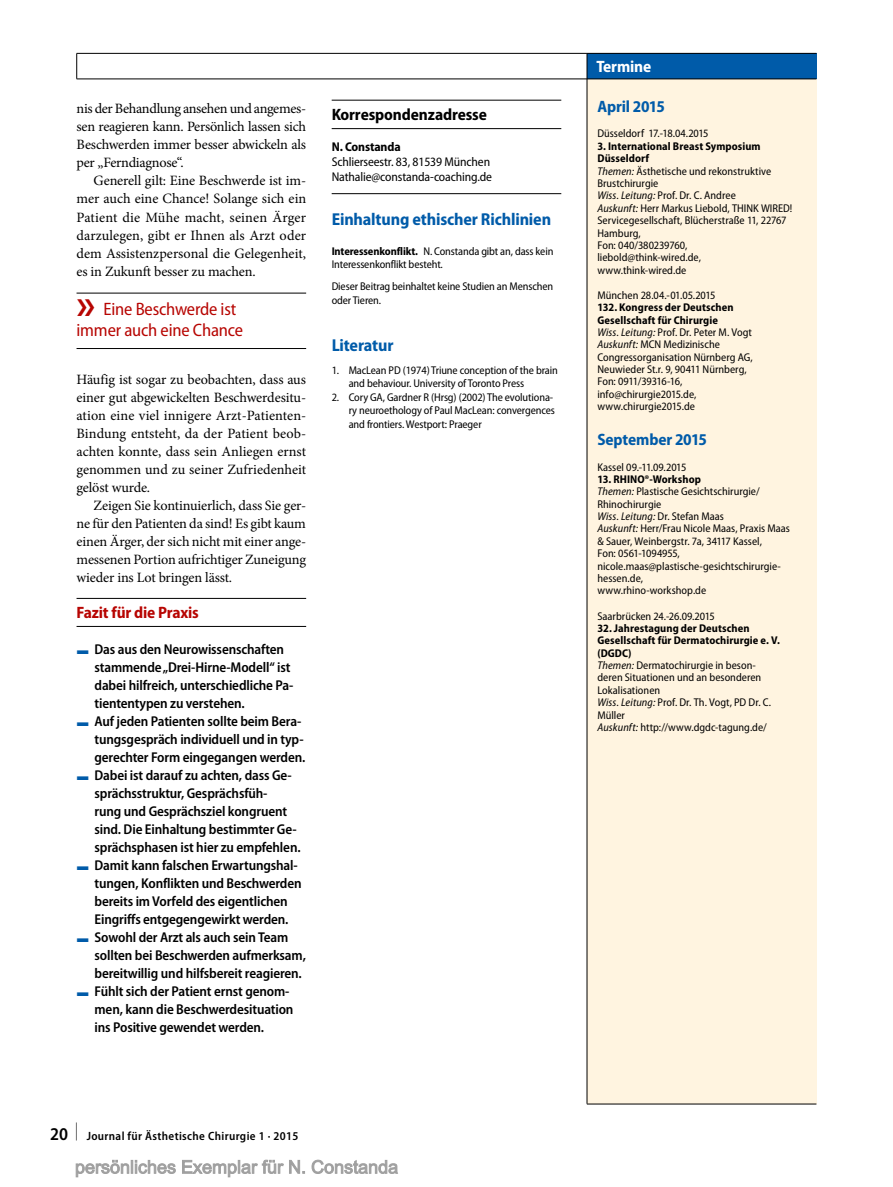
<style>
.page{position:relative;width:893px;height:1187px;background:#fff}
.page>*{position:absolute;margin:0;border:0;box-sizing:border-box;transform-origin:0 0}
.t1{font:600 semi-condensed 45px "Myriad Pro";color:#b70502}
.t2{font:semi-condensed 18px/21px "Myriad Pro";letter-spacing:-.01em;color:#b70502}
.t3{font:700 semi-condensed 17.25px "Myriad Pro";letter-spacing:-.01em;color:#005ba9}
.t4{font:700 semi-condensed 16.5px "Myriad Pro";letter-spacing:-.01em;color:#005ba9}
.t5{font:700 semi-condensed 16.5px "Myriad Pro";letter-spacing:-.005em;color:#000}
.t6{font:700 semi-condensed 16.5px "Myriad Pro";letter-spacing:-.01em;color:#b70502}
.t7{font:700 semi-condensed 16.5px "Myriad Pro";letter-spacing:-.01em;color:#fff}
.t8{font:14.25px/18px "Minion Pro";letter-spacing:-.01em;color:#000;text-align:justify}
.t9{font:600 semi-condensed 14.25px "Myriad Pro";letter-spacing:-.01em;color:#000}
.t10{font:semi-condensed 12.75px/15px "Myriad Pro";letter-spacing:-.01em;color:#000}
.t11{font:700 semi-condensed 12.75px "Myriad Pro";letter-spacing:-.01em;color:#000}
.t12{font:600 semi-condensed 12px "Myriad Pro";letter-spacing:.03em;color:#000}
.t13{font:semi-condensed 11.25px/12.3px "Myriad Pro";color:#000}
.s1{font-family:"S Buttons";font-weight:400;font-stretch:normal;color:#005ba9}
.s2{font-weight:700}
.s3{font-size:18px}
.s4{font-style:italic}
</style>
<div class="page">
<hr style="left:77px;top:293px;width:229px;height:1px;background:#000">
<hr style="left:77px;top:348px;width:229px;height:1px;background:#000">
<hr style="left:77px;top:598px;width:229px;height:1px;background:#000">
<hr style="left:77px;top:626px;width:229px;height:1px;background:#000">
<hr style="left:332px;top:100px;width:229px;height:1px;background:#000">
<hr style="left:332px;top:128px;width:229px;height:1px;background:#000">
<hr style="left:332px;top:193px;width:229px;height:1px;background:#000">
<div style="left:587px;top:79px;width:229px;height:1024px;background:#fff4e0"></div>
<div style="left:587px;top:53px;width:229px;height:26px;background:#005ba9"></div>
<hr style="left:587px;top:54px;width:1px;height:1049px;background:#000">
<hr style="left:587px;top:1103px;width:229px;height:1px;background:#000">
<hr style="left:77px;top:53px;width:739px;height:1px;background:#000">
<svg style="left:76px;top:54px;width:1px;height:25px"></svg>
<hr style="left:77px;top:79px;width:739px;height:1px;background:#000">
<svg style="left:75px;top:1159px;width:323px;height:18px"></svg>
<p class="t8" style="left:77px;top:100px;width:231px">nis der Behandlung ansehen und angemes&shy;sen reagieren kann. Persönlich lassen sich Beschwerden immer besser abwickeln als per „Ferndiagnose“.</p>
<p class="t8" style="left:77px;top:172px;width:231px;text-indent:17px">Generell gilt: Eine Beschwerde ist im&shy;mer auch eine Chance! Solange sich ein Patient die Mühe macht, seinen Ärger darzulegen, gibt er Ihnen als Arzt oder dem Assistenzpersonal die Gelegenheit, es in Zukunft besser zu machen.</p>
<h1 class="t1" style="left:77px;top:279px;width:20px">»</h1>
<h2 class="t2" style="left:77px;top:298px;width:168px;text-indent:27px">Eine Beschwerde ist immer auch eine Chance</h2>
<p class="t8" style="left:77px;top:370px;width:231px">Häufig ist sogar zu beobachten, dass aus einer gut abgewickelten Beschwerdesitu&shy;ation eine viel innigere Arzt-Patienten-Bindung entsteht, da der Patient beob&shy;achten konnte, dass sein Anliegen ernst genommen und zu seiner Zufriedenheit gelöst wurde.</p>
<p class="t8" style="left:77px;top:496px;width:231px;text-indent:17px">Zeigen Sie kontinuierlich, dass Sie ger&shy;ne für den Patienten da sind! Es gibt kaum einen Ärger, der sich nicht mit einer ange&shy;messenen Portion aufrichtiger Zuneigung wieder ins Lot bringen lässt.</p>
<h3 class="t6" style="left:77px;top:603px;width:124px">Fazit für die Praxis</h3>
<p class="t9" style="left:77px;top:641px;width:209px"><span class="s1">F</span> Das aus den Neurowissenschaften</p>
<p class="t9" style="left:95px;top:659px;width:198px">stammende„Drei-Hirne-Modell“ ist</p>
<p class="t9" style="left:95px;top:677px;width:200px">dabei hilfreich, unterschiedliche Pa-</p>
<p class="t9" style="left:95px;top:695px;width:152px">tiententypen zu verstehen.</p>
<p class="t9" style="left:77px;top:713px;width:226px"><span class="s1">F</span> Auf jeden Patienten sollte beim Bera-</p>
<p class="t9" style="left:95px;top:731px;width:211px">tungsgespräch individuell und in typ-</p>
<p class="t9" style="left:95px;top:749px;width:212px">gerechter Form eingegangen werden.</p>
<p class="t9" style="left:77px;top:767px;width:217px"><span class="s1">F</span> Dabei ist darauf zu achten, dass Ge-</p>
<p class="t9" style="left:95px;top:785px;width:175px">sprächsstruktur, Gesprächsfüh-</p>
<p class="t9" style="left:95px;top:803px;width:194px">rung und Gesprächsziel kongruent</p>
<p class="t9" style="left:95px;top:821px;width:204px">sind. Die Einhaltung bestimmter Ge-</p>
<p class="t9" style="left:95px;top:839px;width:208px">sprächsphasen ist hier zu empfehlen.</p>
<p class="t9" style="left:77px;top:857px;width:223px"><span class="s1">F</span> Damit kann falschen Erwartungshal-</p>
<p class="t9" style="left:95px;top:875px;width:209px">tungen, Konflikten und Beschwerden</p>
<p class="t9" style="left:95px;top:893px;width:195px">bereits imVorfeld des eigentlichen</p>
<p class="t9" style="left:95px;top:911px;width:195px">Eingriffs entgegengewirkt werden.</p>
<p class="t9" style="left:77px;top:929px;width:213px"><span class="s1">F</span> Sowohl der Arzt als auch sein Team</p>
<p class="t9" style="left:95px;top:947px;width:213px">sollten bei Beschwerden aufmerksam,</p>
<p class="t9" style="left:95px;top:965px;width:209px">bereitwillig und hilfsbereit reagieren.</p>
<p class="t9" style="left:77px;top:983px;width:214px"><span class="s1">F</span> Fühlt sich der Patient ernst genom-</p>
<p class="t9" style="left:95px;top:1001px;width:200px">men, kann die Beschwerdesituation</p>
<p class="t9" style="left:95px;top:1019px;width:171px">ins Positive gewendet werden.</p>
<h3 class="t5" style="left:332px;top:105px;width:157px">Korrespondenzadresse</h3>
<p class="t11" style="left:332px;top:139px;width:70px">N. Constanda</p>
<p class="t10" style="left:332px;top:154px;width:162px">Schlierseestr. 83, 81539 München<br>Nathalie@constanda-coaching.de</p>
<h3 class="t3" style="left:332px;top:209px;width:221px">Einhaltung ethischer Richlinien</h3>
<p class="t13" style="left:332px;top:244px;width:223px;line-height:13.5px"><span class="s2">Interessenkonflikt.</span> N. Constanda gibt an, dass kein<br>Interessenkonflikt besteht.</p>
<p class="t13" style="left:332px;top:280px;width:223px;line-height:13.5px">Dieser Beitrag beinhaltet keine Studien an Menschen oder Tieren.</p>
<h3 class="t3" style="left:332px;top:335px;width:63px">Literatur</h3>
<p class="t13" style="left:349px;top:363px;width:211px;line-height:13.5px;text-indent:-17px">1. MacLean PD (1974) Triune conception of the brain and behaviour. University of Toronto Press</p>
<p class="t13" style="left:349px;top:390px;width:208px;line-height:13.5px;text-indent:-17px">2. Cory GA, Gardner R (Hrsg) (2002) The evolutiona&shy;ry neuroethology of Paul MacLean: convergences and frontiers. Westport: Praeger</p>
<p class="t12" style="left:50px;top:1129px;width:250px"><span class="s3">20 </span><sup>|</sup> Journal für Ästhetische Chirurgie 1 · 2015</p>
<h3 class="t7" style="left:596px;top:58px;width:56px">Termine</h3>
<h3 class="t4" style="left:597px;top:97px;width:69px">April 2015</h3>
<p class="t13" style="left:597px;top:128px;width:113px">Düsseldorf 17.-18.04.2015</p>
<p class="t13" style="left:597px;top:140px;width:196px"><span class="s2">3. International Breast Symposium<br>Düsseldorf<br></span><span class="s4">Themen:</span> Ästhetische und rekonstruktive<br>Brustchirurgie<br><span class="s4">Wiss. Leitung:</span> Prof. Dr. C. Andree<br><span class="s4">Auskunft:</span> Herr Markus Liebold, THINK WIRED!<br>Servicegesellschaft, Blücherstraße 11, 22767<br>Hamburg,<br>Fon: 040/380239760, liebold@think-wired.de, www.think-wired.de</p>
<p class="t13" style="left:597px;top:289px;width:120px">München 28.04.-01.05.2015</p>
<p class="t13" style="left:597px;top:301px;width:157px"><span class="s2">132. Kongress der Deutschen<br>Gesellschaft für Chirurgie<br></span><span class="s4">Wiss. Leitung:</span> Prof. Dr. Peter M. Vogt<br><span class="s4">Auskunft:</span> MCN Medizinische<br>Congressorganisation Nürnberg AG,<br>Neuwieder St.r. 9, 90411 Nürnberg,<br>Fon: 0911/39316-16, info@chirurgie2015.de, www.chirurgie2015.de</p>
<h3 class="t4" style="left:597px;top:430px;width:111px">September 2015</h3>
<p class="t13" style="left:597px;top:461px;width:90px">Kassel 09.-11.09.2015</p>
<p class="t13" style="left:597px;top:473px;width:194px"><span class="s2">13. RHINO®-Workshop<br></span><span class="s4">Themen:</span> Plastische Gesichtschirurgie/<br>Rhinochirurgie<br><span class="s4">Wiss. Leitung:</span> Dr. Stefan Maas<br><span class="s4">Auskunft:</span> Herr/Frau Nicole Maas, Praxis Maas &amp; Sauer, Weinbergstr. 7a, 34117 Kassel,<br>Fon: 0561-1094955, nicole.maas@plastische-gesichtschirurgie&shy;hessen.de,<br>www.rhino-workshop.de</p>
<p class="t13" style="left:597px;top:610px;width:119px">Saarbrücken 24.-26.09.2015</p>
<p class="t13" style="left:597px;top:622px;width:184px"><span class="s2">32. Jahrestagung der Deutschen<br>Gesellschaft für Dermatochirurgie e. V. (DGDC)<br></span><span class="s4">Themen:</span> Dermatochirurgie in beson&shy;deren Situationen und an besonderen<br>Lokalisationen<br><span class="s4">Wiss. Leitung:</span> Prof. Dr. Th. Vogt, PD Dr. C.<br>Müller<br><span class="s4">Auskunft:</span> http://www.dgdc-tagung.de/</p>
</div>
